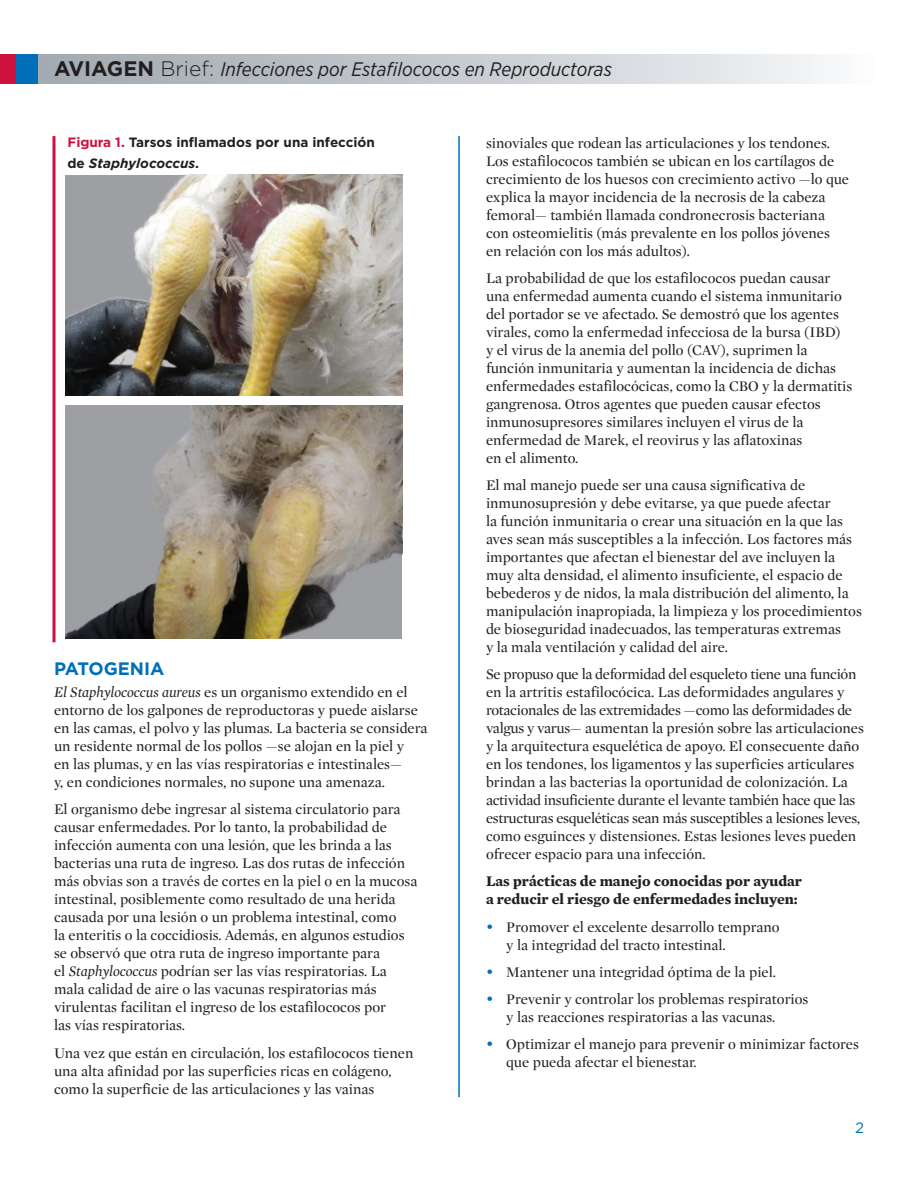
<style>
.page{position:relative;width:918px;height:1188px;background:#fff}
.page>*{position:absolute;margin:0;border:0;box-sizing:border-box;transform-origin:0 0}
.t1{font:italic 19.5px "Gotham Narrow";color:#231f20}
.t2{font:700 18px "Gotham";color:#006fba}
.Body{font:15px/18px "Mercury Display Roman";color:#231f20}
.Body-2{font:700 15px/18px "Mercury Text G4";color:#231f20}
.t3{font:15px "Gotham";color:#006fba}
.Figure{font:700 13.5px/21px "Gotham";color:#231f20}
.s1{font-family:"Gotham";font-weight:700;font-style:normal;font-size:21px}
.s2{font-family:"Gotham";font-weight:300;font-style:normal;font-size:21px}
.s3{color:#cd123d}
.s4{font-family:"Gotham Pro";font-style:italic}
.s5{font-family:"Mercury Display";font-style:italic}
.s6{font-family:"Gotham";font-weight:700;color:#006fba}
</style>
<div class="page">
<div style="left:37px;top:54px;width:839px;height:30px;background:linear-gradient(to right,#9da6ad,#f6f7f9)"></div>
<div style="left:0;top:54px;width:16px;height:30px;background:#cd123d"></div>
<div style="left:16px;top:54px;width:22px;height:30px;background:#006fba"></div>
<svg style="left:52px;top:136px;width:4px;height:506px;background:#d94d6d"></svg>
<hr style="left:459px;top:136px;width:1px;height:961px;background:#006fba">
<img style="left:66px;top:175px;width:336px;height:220px">
<img style="left:66px;top:405px;width:336px;height:233px">
<h1 class="t1" style="left:54px;top:57px;width:559px"><span class="s1">AVIAGEN</span> <span class="s2">Brief:</span> Infecciones por Estafilococos en Reproductoras</h1>
<p class="Figure" style="left:68px;top:132px;width:309px"><span class="s3">Figura 1.</span> Tarsos inflamados por una infección de <span class="s4">Staphylococcus</span>.</p>
<h2 class="t2" style="left:54px;top:656px;width:112px">PATOGENIA</h2>
<p class="Body" style="left:54px;top:684px;width:375px"><span class="s5">El Staphylococcus aureus</span> es un organismo extendido en el entorno de los galpones de reproductoras y puede aislarse en las camas, el polvo y las plumas. La bacteria se considera un residente normal de los pollos —se alojan en la piel y<br>en las plumas, y en las vías respiratorias e intestinales—<br>y, en condiciones normales, no supone una amenaza.</p>
<p class="Body" style="left:54px;top:801px;width:365px">El organismo debe ingresar al sistema circulatorio para causar enfermedades. Por lo tanto, la probabilidad de infección aumenta con una lesión, que les brinda a las bacterias una ruta de ingreso. Las dos rutas de infección más obvias son a través de cortes en la piel o en la mucosa intestinal, posiblemente como resultado de una herida causada por una lesión o un problema intestinal, como<br>la enteritis o la coccidiosis. Además, en algunos estudios se observó que otra ruta de ingreso importante para<br>el <span class="s5">Staphylococcus</span> podrían ser las vías respiratorias. La mala calidad de aire o las vacunas respiratorias más virulentas facilitan el ingreso de los estafilococos por<br>las vías respiratorias.</p>
<p class="Body" style="left:54px;top:1044px;width:361px">Una vez que están en circulación, los estafilococos tienen una alta afinidad por las superficies ricas en colágeno, como la superficie de las articulaciones y las vainas</p>
<p class="Body" style="left:486px;top:134px;width:365px">sinoviales que rodean las articulaciones y los tendones.<br>Los estafilococos también se ubican en los cartílagos de crecimiento de los huesos con crecimiento activo —lo que explica la mayor incidencia de la necrosis de la cabeza femoral— también llamada condronecrosis bacteriana con osteomielitis (más prevalente en los pollos jóvenes en relación con los más adultos).</p>
<p class="Body" style="left:486px;top:269px;width:368px">La probabilidad de que los estafilococos puedan causar una enfermedad aumenta cuando el sistema inmunitario del portador se ve afectado. Se demostró que los agentes virales, como la enfermedad infecciosa de la bursa (IBD)<br>y el virus de la anemia del pollo (CAV), suprimen la función inmunitaria y aumentan la incidencia de dichas enfermedades estafilocócicas, como la CBO y la dermatitis gangrenosa. Otros agentes que pueden causar efectos inmunosupresores similares incluyen el virus de la enfermedad de Marek, el reovirus y las aflatoxinas<br>en el alimento.</p>
<p class="Body" style="left:486px;top:476px;width:377px">El mal manejo puede ser una causa significativa de inmunosupresión y debe evitarse, ya que puede afectar<br>la función inmunitaria o crear una situación en la que las aves sean más susceptibles a la infección. Los factores más importantes que afectan el bienestar del ave incluyen la muy alta densidad, el alimento insuficiente, el espacio de bebederos y de nidos, la mala distribución del alimento, la manipulación inapropiada, la limpieza y los procedimientos de bioseguridad inadecuados, las temperaturas extremas<br>y la mala ventilación y calidad del aire.</p>
<p class="Body" style="left:486px;top:665px;width:380px">Se propuso que la deformidad del esqueleto tiene una función en la artritis estafilocócica. Las deformidades angulares y rotacionales de las extremidades —como las deformidades de valgus y varus— aumentan la presión sobre las articulaciones y la arquitectura esquelética de apoyo. El consecuente daño en los tendones, los ligamentos y las superficies articulares brindan a las bacterias la oportunidad de colonización. La actividad insuficiente durante el levante también hace que las estructuras esqueléticas sean más susceptibles a lesiones leves, como esguinces y distensiones. Estas lesiones leves pueden ofrecer espacio para una infección.</p>
<p class="Body-2" style="left:486px;top:872px;width:318px">Las prácticas de manejo conocidas por ayudar a reducir el riesgo de enfermedades incluyen:</p>
<p class="Body" style="left:506px;top:918px;width:275px;text-indent:-20px"><span class="s6">•</span> Promover el excelente desarrollo temprano y la integridad del tracto intestinal.</p>
<p class="Body" style="left:486px;top:963px;width:291px"><span class="s6">•</span> Mantener una integridad óptima de la piel.</p>
<p class="Body" style="left:506px;top:990px;width:304px;text-indent:-20px"><span class="s6">•</span> Prevenir y controlar los problemas respiratorios y las reacciones respiratorias a las vacunas.</p>
<p class="Body" style="left:506px;top:1035px;width:354px;text-indent:-20px"><span class="s6">•</span> Optimizar el manejo para prevenir o minimizar factores que pueda afectar el bienestar.</p>
<p class="t3" style="left:855px;top:1119px;width:10px">2</p>
</div>
